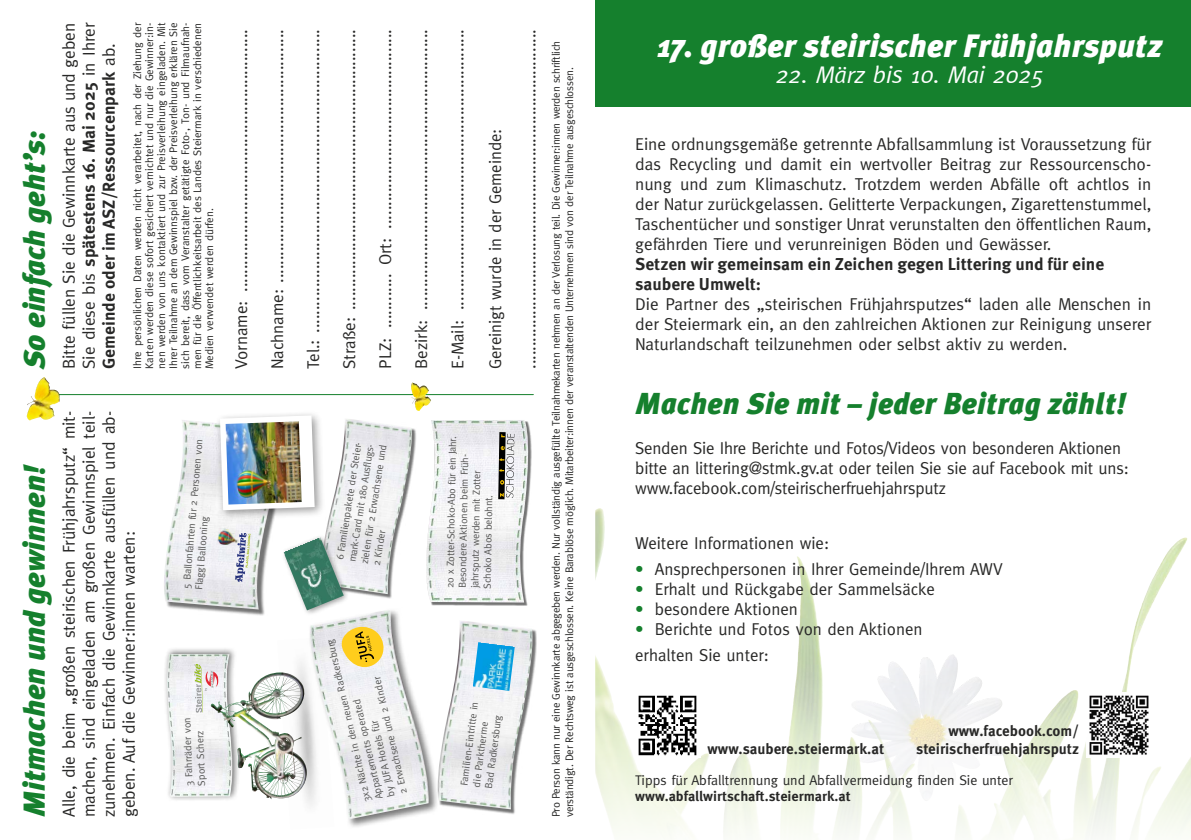
<style>
.page{position:relative;width:1191px;height:840px;background:#fff}
.page>*{position:absolute;margin:0;border:0;box-sizing:border-box;transform-origin:0 0}
.t1{font:italic 900 32px "Meta Plus";letter-spacing:.01em;color:#fff}
.t2{font:italic 900 30px "Meta Plus";letter-spacing:.01em;color:#15802d}
.t3{font:italic 24px "Meta";color:#fff}
.t4{font:17.2px/20px "Meta";color:#282827;text-align:justify}
.t5{font:700 17.2px/20px "Meta Pro";color:#282827}
.t6{font:17px/36px "Meta";color:#282827;text-align:justify}
.t7{font:700 15px/18px "Meta Pro";color:#282827;text-align:right}
.t8{font:14px "Meta";color:#282827}
.t9{font:700 14px "Meta Pro";color:#282827}
.t10{font:11px/12px "Meta";letter-spacing:-.02em;color:#282827}
.t11{font:10.2px/12.4px "Meta";color:#575756}
.s1{font-family:"Meta";font-weight:400}
.s2{color:#15802d}
</style>
<div class="page">
<img style="left:277px;top:661px;width:30px;height:142px">
<hr style="left:58px;top:394px;width:475px;height:1px;background:#15802d">
<img style="left:27px;top:377px;width:33px;height:44px">
<div style="left:164px;top:646px;width:77px;height:155px;background:#000;opacity:.54"></div>
<img style="left:164px;top:653px;width:72px;height:143px">
<div style="left:307px;top:607px;width:132px;height:221px;background:#000;opacity:.53"></div>
<img style="left:308px;top:609px;width:123px;height:210px">
<div style="left:165px;top:421px;width:118px;height:194px;background:#000;opacity:.55"></div>
<img style="left:164px;top:420px;width:112px;height:189px">
<div style="left:321px;top:418px;width:95px;height:180px;background:#000;opacity:.55"></div>
<img style="left:321px;top:418px;width:93px;height:176px">
<div style="left:439px;top:620px;width:98px;height:193px;background:#000;opacity:.55"></div>
<img style="left:434px;top:620px;width:101px;height:188px">
<img style="left:426px;top:420px;width:106px;height:182px">
<svg style="left:194px;top:663px;width:24px;height:49px"></svg>
<div style="left:215px;top:410px;width:110px;height:110px;background:#000;opacity:.4"></div>
<svg style="left:220px;top:415px;width:95px;height:95px"></svg>
<img style="left:226px;top:421px;width:76px;height:83px">
<img style="left:210px;top:674px;width:59px;height:96px">
<img style="left:217px;top:527px;width:22px;height:18px">
<svg style="left:235px;top:532px;width:16px;height:49px"></svg>
<svg style="left:498px;top:432px;width:16px;height:67px"></svg>
<div style="left:281px;top:534px;width:69px;height:82px;background:#000;opacity:.4"></div>
<img style="left:283px;top:537px;width:61px;height:73px">
<img style="left:409px;top:382px;width:22px;height:29px">
<img style="left:595px;top:508px;width:587px;height:72px">
<svg style="left:595px;top:658px;width:596px;height:178px"></svg>
<div style="left:595px;top:0;width:596px;height:107px;background:#15802d"></div>
<img style="left:635px;top:692px;width:65px;height:65px">
<img style="left:1086px;top:692px;width:65px;height:65px">
<svg style="left:339px;top:625px;width:46px;height:41px;background:#e7c85c"></svg>
<img style="left:473px;top:641px;width:42px;height:49px">
<h2 class="t2" style="left:17px;top:368px;width:239px;rotate:-90deg">So einfach geht’s:</h2>
<p class="t4" style="left:59px;top:368px;width:347px;rotate:-90deg">Bitte füllen Sie die Gewinnkarte aus und geben</p>
<p class="t5" style="left:78px;top:368px;width:347px;rotate:-90deg"><span class="s1">Sie diese bis</span> spätestens 16. Mai 2025 <span class="s1">in Ihrer</span></p>
<p class="t6" style="left:478px;top:368px;width:341px;line-height:34px;rotate:-90deg">Gereinigt wurde in der Gemeinde: ...........................................................................</p>
<p class="t10" style="left:131px;top:368px;width:347px;text-align:justify;rotate:-90deg">Ihre persönlichen Daten werden nicht verarbeitet, nach der Ziehung der Karten werden diese sofort gesichert vernichtet und nur die Gewinner:in&shy;nen werden von uns kontaktiert und zur Preisverleihung eingeladen. Mit Ihrer Teilnahme an dem Gewinnspiel bzw. der Preisverleihung erklären Sie sich bereit, dass vom Veranstalter getätigte Foto-, Ton- und Filmaufnah&shy;men für die Öffentlichkeitsarbeit des Landes Steiermark in verschiedenen Medien verwendet werden dürfen.</p>
<p class="t6" style="left:223px;top:368px;width:341px;rotate:-90deg">Vorname: ..........................................................<br>Nachname: ........................................................<br>Tel.: ...................................................................<br>Straße: ..............................................................<br>PLZ: ............ Ort: ............................................<br>Bezirk: ..............................................................<br>E-Mail: ..............................................................</p>
<p class="t5" style="left:98px;top:368px;width:326px;rotate:-90deg">Gemeinde oder im ASZ/Ressourcenpark <span class="s1">ab.</span></p>
<h2 class="t2" style="left:17px;top:816px;width:354px;rotate:-90deg">Mitmachen und gewinnen!</h2>
<p class="t4" style="left:59px;top:816px;width:407px;rotate:-90deg">Alle, die beim „großen steirischen Frühjahrsputz“ mit&shy;machen, sind eingeladen am großen Gewinnspiel teil&shy;zunehmen. Einfach die Gewinnkarte ausfüllen und ab&shy;geben. Auf die Gewinner:innen warten:</p>
<p class="t11" style="left:180px;top:587px;width:151px;rotate:-85deg">5 Ballonfahrten für 2 Personen von<br>Flaggl Ballooning</p>
<p class="t11" style="left:333px;top:558px;width:122px;rotate:-81deg">6 Familienpakete der Steier&shy;mark-Card mit 180 Ausflugs&shy;zielen für 2 Erwachsene und<br>2 Kinder</p>
<p class="t11" style="left:183px;top:785px;width:70px;rotate:-92deg">3 Fahrräder von<br>Sport Scherz</p>
<p class="t11" style="left:361px;top:803px;width:168px;rotate:-103deg">3x2 Nächte in den neuen Radkersburg<br>Appartements operated<br>by JUFA Hotels für<br>2 Erwachsene und 2 Kinder</p>
<p class="t11" style="left:444px;top:587px;width:153px;rotate:-89deg">20 x Zotter-Schoko-Abo für ein Jahr.<br>Besondere Aktionen beim Früh&shy;jahrsputz werden mit Zotter<br>Schoko Abos belohnt.</p>
<p class="t11" style="left:457px;top:784px;width:86px;rotate:-82deg">Familien-Eintritte in die Parktherme<br>Bad Radkersburg</p>
<p class="t10" style="left:549px;top:816px;width:777px;line-height:13.2px;rotate:-90deg">Pro Person kann nur eine Gewinnkarte abgegeben werden. Nur vollständig ausgefüllte Teilnahmekarten nehmen an der Verlosung teil. Die Gewinner:innen werden schriftlich verständigt. Der Rechtsweg ist ausgeschlossen. Keine Barablöse möglich. Mitarbeiter:innen der veranstaltenden Unternehmen sind von der Teilnahme ausgeschlossen.</p>
<h1 class="t1" style="left:657px;top:28px;width:506px">17. großer steirischer Frühjahrsputz</h1>
<h3 class="t3" style="left:775px;top:61px;width:270px">22. März bis 10. Mai 2025</h3>
<p class="t4" style="left:635px;top:133px;width:517px">Eine ordnungsgemäße getrennte Abfallsammlung ist Voraussetzung für das Recycling und damit ein wertvoller Beitrag zur Ressourcenscho&shy;nung und zum Klimaschutz. Trotzdem werden Abfälle oft achtlos in der Natur zurückgelassen. Gelitterte Verpackungen, Zigarettenstummel, Taschentücher und sonstiger Unrat verunstalten den öffentlichen Raum, gefährden Tiere und verunreinigen Böden und Gewässer.</p>
<p class="t5" style="left:635px;top:252px;width:470px">Setzen wir gemeinsam ein Zeichen gegen Littering und für eine saubere Umwelt:</p>
<p class="t4" style="left:635px;top:293px;width:517px">Die Partner des „steirischen Frühjahrsputzes“ laden alle Menschen in der Steiermark ein, an den zahlreichen Aktionen zur Reinigung unserer Naturlandschaft teilzunehmen oder selbst aktiv zu werden.</p>
<h2 class="t2" style="left:635px;top:385px;width:492px">Machen Sie mit – jeder Beitrag zählt!</h2>
<p class="t4" style="left:635px;top:437px;width:495px;text-align:left">Senden Sie Ihre Berichte und Fotos/Videos von besonderen Aktionen bitte an littering@stmk.gv.at oder teilen Sie sie auf Facebook mit uns: www.facebook.com/steirischerfruehjahrsputz</p>
<p class="t4" style="left:635px;top:532px;width:195px">Weitere Informationen wie:</p>
<p class="t4" style="left:635px;top:558px;width:369px"><span class="s2">•</span> Ansprechpersonen in Ihrer Gemeinde/Ihrem AWV</p>
<p class="t4" style="left:635px;top:578px;width:301px"><span class="s2">•</span> Erhalt und Rückgabe der Sammelsäcke</p>
<p class="t4" style="left:635px;top:598px;width:164px"><span class="s2">•</span> besondere Aktionen</p>
<p class="t4" style="left:635px;top:615px;width:289px;line-height:26px"><span class="s2">•</span> Berichte und Fotos von den Aktionen erhalten Sie unter:</p>
<p class="t7" style="left:707px;top:738px;width:178px">www.saubere.steiermark.at</p>
<p class="t7" style="left:916px;top:720px;width:164px">www.facebook.com/ steirischerfruehjahrsputz</p>
<p class="t8" style="left:635px;top:772px;width:379px">Tipps für Abfalltrennung und Abfallvermeidung finden Sie unter</p>
<p class="t9" style="left:635px;top:785px;width:217px">www.abfallwirtschaft.steiermark.at</p>
</div>
